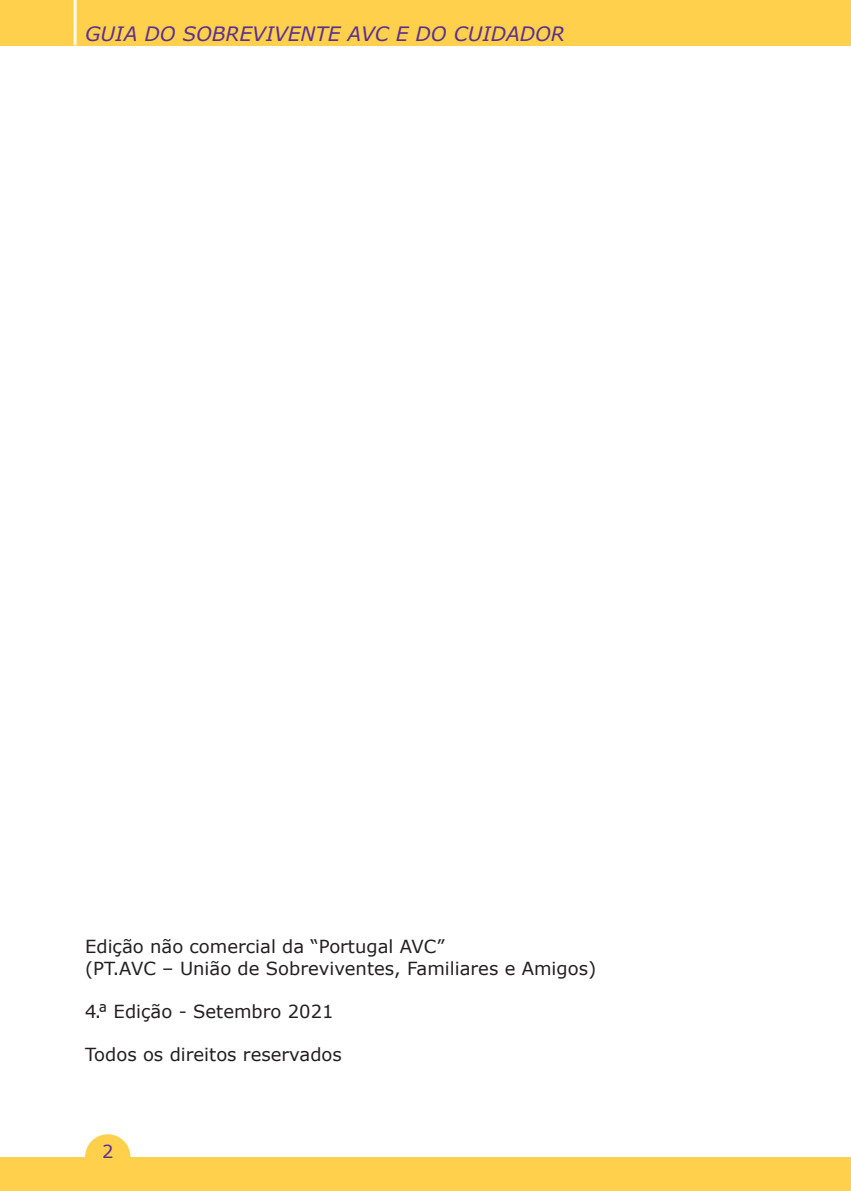
<style>
.page{position:relative;width:851px;height:1191px;background:#fff}
.page>*{position:absolute;margin:0;border:0;box-sizing:border-box;transform-origin:0 0}
.t1{font:italic 20px "Verdana";color:#5a3092}
.t2{font:18px/21.6px "Verdana";color:#231f20}
.t3{font:18px "Verdana";color:#5a3092}
.s1{font-size:16px}
</style>
<div class="page">
<div style="left:0;top:0;width:850px;height:45px;background:#fed04c"></div>
<hr style="left:74px;top:0;width:3px;height:45px;background:#fef9ec">
<div style="left:0;top:1157px;width:850px;height:34px;background:#fed04c"></div>
<div style="left:85px;top:1134px;width:45px;height:45px;background:#fed04c;border-radius:50%"></div>
<p class="t1" style="left:85px;top:23px;width:481px">GUIA DO SOBREVIVENTE AVC E DO CUIDADOR</p>
<p class="t2" style="left:85px;top:935px;width:512px">Edição não comercial da “Portugal AVC”<br>(PT.AVC – União de Sobreviventes, Familiares e Amigos)</p>
<p class="t2" style="left:85px;top:999px;width:250px">4.<span class="s1">ª</span> Edição - Setembro 2021</p>
<p class="t2" style="left:85px;top:1043px;width:258px">Todos os direitos reservados</p>
<p class="t3" style="left:102px;top:1140px;width:13px">2</p>
</div>
